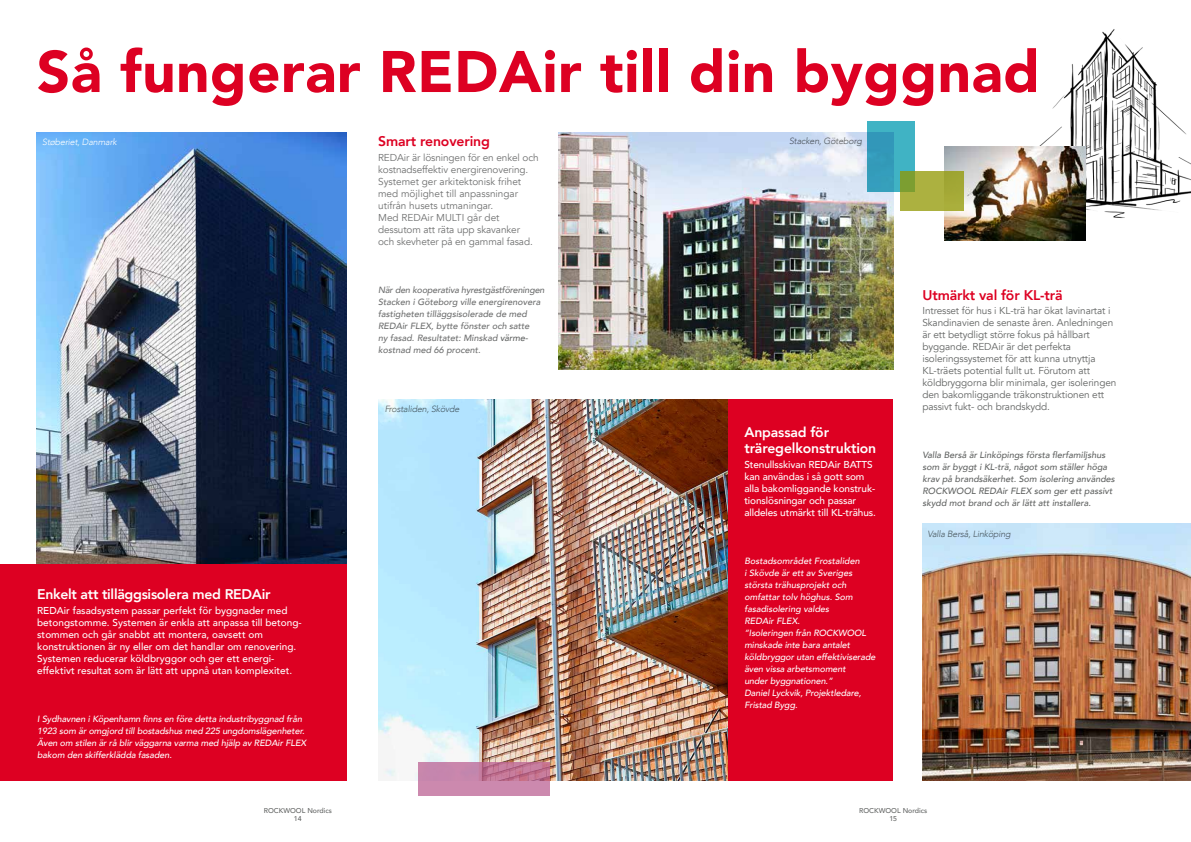
<style>
.page{position:relative;width:1191px;height:842px;background:#fff}
.page>*{position:absolute;margin:0;border:0;box-sizing:border-box;transform-origin:0 0}
.t1{font:900 58px "Avenir";letter-spacing:.01em;color:#d02}
.t2{font:800 14px/16px "Avenir";letter-spacing:-.02em;color:#fff}
.t3{font:800 14px "Avenir";letter-spacing:-.01em;color:#d02}
.t4{font:500 10px/12px "Avenir";color:#fff}
.t5{font:10px/12px "Avenir";letter-spacing:-.01em;color:#626463}
.t6{font:10px/12px "Avenir";letter-spacing:-.01em;color:#6f7070}
.t7{font:italic 500 9px/12px "Avenir";letter-spacing:-.01em;color:#fff}
.t8{font:italic 500 9px/12px "Avenir";color:#626463}
.t9{font:italic 500 9px/12px "Avenir";color:#6f7070}
.t10{font:italic 300 9px "Avenir";letter-spacing:-.02em;color:#626463}
.t11{font:italic 300 9px "Avenir";letter-spacing:-.02em;color:#fff}
.t12{font:500 7px/8.4px "Avenir";color:#626463;text-align:center}
.s1{color:#626463}
</style>
<div class="page">
<img style="left:36px;top:132px;width:311px;height:432px">
<div style="left:0;top:564px;width:347px;height:216px;background:#d02"></div>
<img style="left:558px;top:132px;width:335px;height:237px">
<img style="left:922px;top:523px;width:269px;height:257px">
<img style="left:967px;top:29px;width:224px;height:199px">
<div style="left:727px;top:399px;width:166px;height:381px;background:#d02"></div>
<img style="left:378px;top:399px;width:349px;height:381px">
<svg style="left:418px;top:762px;width:132px;height:34px;background:#c681a4"></svg>
<svg style="left:867px;top:121px;width:48px;height:71px;background:#39a6be"></svg>
<img style="left:944px;top:147px;width:141px;height:93px">
<svg style="left:900px;top:171px;width:63px;height:39px;background:#a3ac3b"></svg>
<h1 class="t1" style="left:37px;top:22px;width:1004px">Så fungerar REDAir till din byggnad</h1>
<h2 class="t3" style="left:378px;top:130px;width:113px">Smart renovering</h2>
<p class="t6" style="left:378px;top:152px;width:162px">REDAir är lösningen för en enkel och kostnadseffektiv energirenovering.<br>Systemet ger arkitektonisk frihet med möjlighet till anpassningar utifrån husets utmaningar.<br>Med REDAir MULTI går det dessutom att räta upp skavanker och skevheter på en gammal fasad.</p>
<p class="t9" style="left:378px;top:284px;width:168px">När den kooperativa hyrestgästföreningen Stacken i Göteborg ville energirenovera fastigheten tilläggsisolerade de med REDAir FLEX, bytte fönster och satte<br>ny fasad. Resultatet: Minskad <span class="s1">värme&shy;</span>kostnad med 66 procent.</p>
<p class="t11" style="left:42px;top:137px;width:76px">Støberiet, Danmark</p>
<p class="t10" style="left:789px;top:136px;width:74px">Stacken, Göteborg</p>
<h2 class="t2" style="left:37px;top:586px;width:235px">Enkelt att tilläggsisolera med REDAir</h2>
<p class="t4" style="left:37px;top:604px;width:266px">REDAir fasadsystem passar perfekt för byggnader med betongstomme. Systemen är enkla att anpassa till betong&shy;stommen och går snabbt att montera, oavsett om konstruktionen är ny eller om det handlar om renovering.<br>Systemen reducerar köldbryggor och ger ett energi&shy;effektivt resultat som är lätt att uppnå utan komplexitet.</p>
<p class="t7" style="left:37px;top:713px;width:270px">I Sydhavnen i Köpenhamn finns en före detta industribyggnad från 1923 som är omgjord till bostadshus med 225 ungdomslägenheter.<br>Även om stilen är rå blir väggarna varma med hjälp av REDAir FLEX bakom den skifferklädda fasaden.</p>
<p class="t10" style="left:384px;top:404px;width:77px">Frostaliden, Skövde</p>
<h2 class="t2" style="left:744px;top:424px;width:133px">Anpassad för träregelkonstruktion</h2>
<p class="t4" style="left:744px;top:458px;width:133px">Stenullsskivan REDAir BATTS kan användas i så gott som alla bakomliggande konstruk&shy;tionslösningar och passar alldeles utmärkt till KL-trähus.</p>
<p class="t7" style="left:744px;top:555px;width:133px">Bostadsområdet Frostaliden<br>i Skövde är ett av Sveriges största trähusprojekt och omfattar tolv höghus. Som fasadisolering valdes<br>REDAir FLEX.<br>”Isoleringen från ROCKWOOL minskade inte bara antalet köldbryggor utan effektiviserade även vissa arbetsmoment<br>under byggnationen.”<br>Daniel Lyckvik, Projektledare,<br>Fristad Bygg.</p>
<h2 class="t3" style="left:922px;top:284px;width:142px">Utmärkt val för KL-trä</h2>
<p class="t5" style="left:922px;top:305px;width:195px">Intresset för hus i KL-trä har ökat lavinartat i Skandinavien de senaste åren. Anledningen är ett betydligt större fokus på hållbart byggande. REDAir är det perfekta isoleringssystemet för att kunna utnyttja KL-träets potential fullt ut. Förutom att köldbryggorna blir minimala, ger isoleringen den bakomliggande träkonstruktionen ett passivt fukt- och brandskydd.</p>
<p class="t8" style="left:922px;top:449px;width:194px">Valla Berså är Linköpings första flerfamiljshus som är byggt i KL-trä, något som ställer höga krav på brandsäkerhet. Som isolering användes ROCKWOOL REDAir FLEX som ger ett passivt skydd mot brand och är lätt att installera.</p>
<p class="t10" style="left:927px;top:529px;width:85px">Valla Berså, Linköping</p>
<p class="t12" style="left:264px;top:806px;width:70px">ROCKWOOL Nordics<br>14</p>
<p class="t12" style="left:859px;top:806px;width:70px">ROCKWOOL Nordics<br>15</p>
</div>
